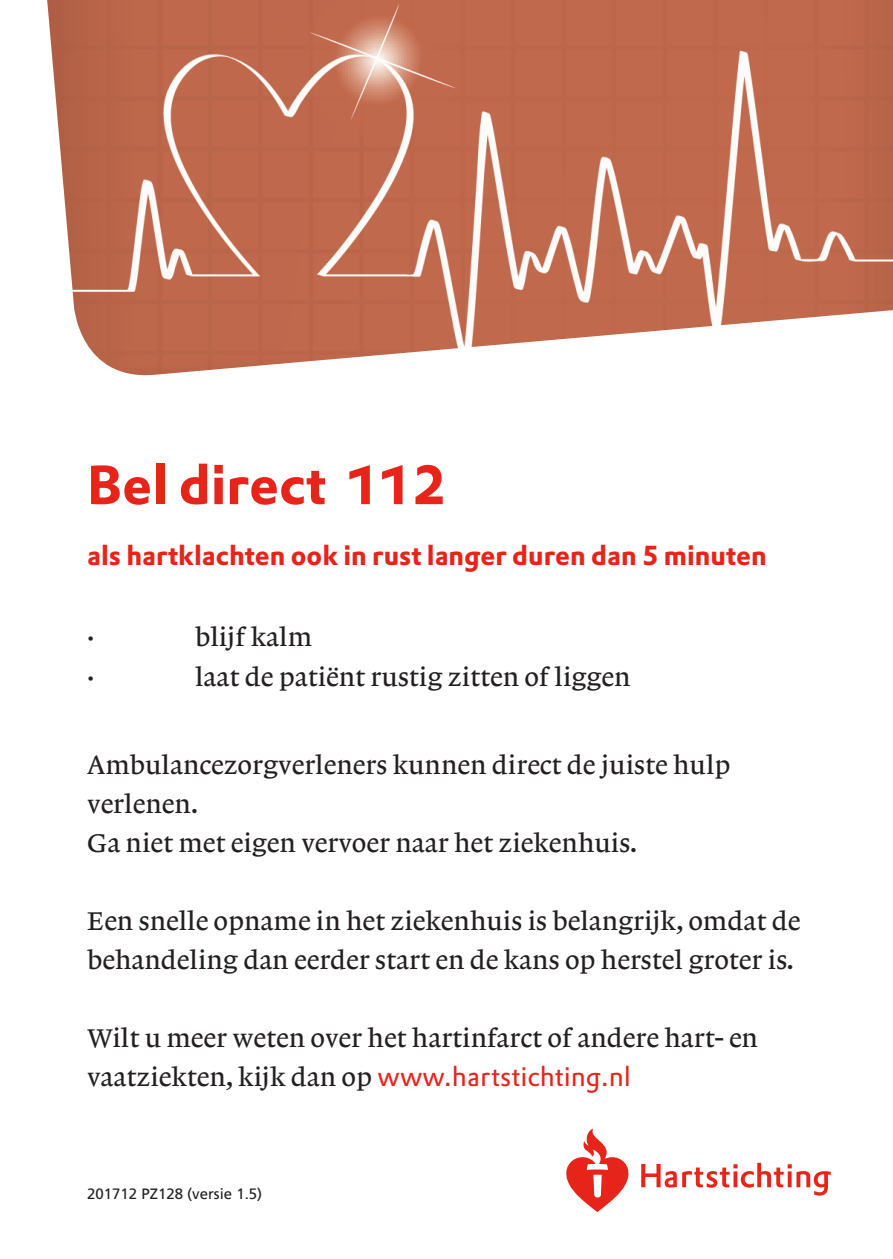
<style>
.page{position:relative;width:893px;height:1259px;background:#fff}
.page>*{position:absolute;margin:0;border:0;box-sizing:border-box;transform-origin:0 0}
.t1{font:700 54px "DTL Prokyon TOT";color:#e72419}
.t2{font:27px/39px "Lexicon No 1 Roman A Txt";color:#231f20}
.t3{font:700 27px "DTL Prokyon TOT";color:#e72419}
.t4{font:15px "Frutiger LT";color:#231f20}
.s1{font-family:"DTL Prokyon TOT";color:#e72419}
</style>
<div class="page">
<img style="left:47px;top:0;width:846px;height:376px">
<svg style="left:641px;top:1162px;width:190px;height:33px"></svg>
<svg style="left:566px;top:1128px;width:63px;height:84px"></svg>
<h1 class="t1" style="left:87px;top:449px;width:360px">Bel direct 112</h1>
<p class="t3" style="left:87px;top:537px;width:681px">als hartklachten ook in rust langer duren dan 5 minuten</p>
<p class="t2" style="left:87px;top:617px;width:9px">•</p>
<p class="t2" style="left:195px;top:617px;width:118px">blijf kalm</p>
<p class="t2" style="left:87px;top:658px;width:9px">•</p>
<p class="t2" style="left:195px;top:658px;width:437px">laat de patiënt rustig zitten of liggen</p>
<p class="t2" style="left:87px;top:745px;width:645px">Ambulancezorgverleners kunnen direct de juiste hulp verlenen.<br>Ga niet met eigen vervoer naar het ziekenhuis.</p>
<p class="t2" style="left:87px;top:901px;width:715px">Een snelle opname in het ziekenhuis is belangrijk, omdat de behandeling dan eerder start en de kans op herstel groter is.</p>
<p class="t2" style="left:87px;top:1018px;width:672px">Wilt u meer weten over het hartinfarct of andere hart- en vaatziekten, kijk dan op <span class="s1">www.hartstichting.nl</span></p>
<p class="t4" style="left:87px;top:1185px;width:177px">201712 PZ128 (versie 1.5)</p>
</div>
